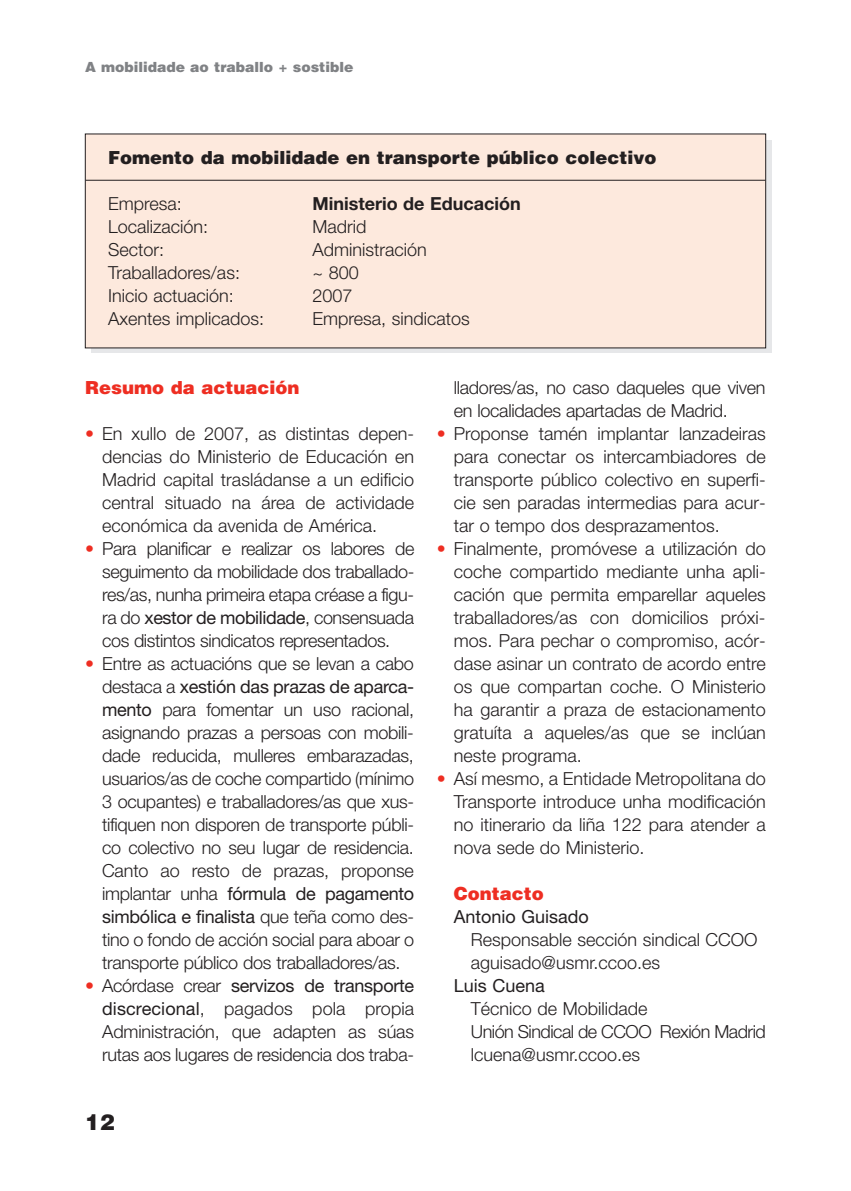
<style>
.page{position:relative;width:851px;height:1191px;background:#fff}
.page>*{position:absolute;margin:0;border:0;box-sizing:border-box;transform-origin:0 0}
.t1{font:900 22px "Helvetica";color:#231f20}
.t2{font:300 18px/23px "Helvetica Neue";color:#231f20;text-align:justify}
.t3{font:900 18px "Helvetica";color:#231f20}
.t4{font:900 18px "Helvetica";color:#ee2e22}
.t5{font:18px "Helvetica Neue";color:#231f20}
.t6{font:700 18px "Helvetica Neue";color:#231f20}
.t7{font:900 14px "Helvetica";color:#808285}
.s1{color:#ee2e22}
.s2{font-weight:400}
</style>
<div class="page">
<svg style="left:91px;top:140px;width:680px;height:213px;background:#d1d1d3"></svg>
<div style="left:85px;top:134px;width:680px;height:214px;background:#fde9dd"></div>
<hr style="left:85px;top:180px;width:680px;height:1px;background:#231f20">
<p class="t7" style="left:85px;top:59px;width:270px">A mobilidade ao traballo + sostible</p>
<p class="t3" style="left:108px;top:147px;width:549px">Fomento da mobilidade en transporte público colectivo</p>
<p class="t2" style="left:108px;top:192px;width:75px">Empresa:</p>
<p class="t6" style="left:312px;top:192px;width:210px">Ministerio de Educación</p>
<p class="t2" style="left:108px;top:215px;width:102px">Localización:</p>
<p class="t2" style="left:312px;top:215px;width:56px">Madrid</p>
<p class="t2" style="left:108px;top:238px;width:58px">Sector:</p>
<p class="t2" style="left:312px;top:238px;width:116px">Administración</p>
<p class="t2" style="left:108px;top:261px;width:133px">Traballadores/as:</p>
<p class="t2" style="left:312px;top:261px;width:48px">~ 800</p>
<p class="t2" style="left:108px;top:284px;width:127px">Inicio actuación:</p>
<p class="t2" style="left:312px;top:284px;width:42px">2007</p>
<p class="t2" style="left:108px;top:307px;width:157px">Axentes implicados:</p>
<p class="t2" style="left:312px;top:307px;width:159px">Empresa, sindicatos</p>
<p class="t4" style="left:85px;top:377px;width:216px">Resumo da actuación</p>
<p class="t2" style="left:102px;top:422px;width:313px;text-indent:-17px"><span class="s1">•</span> En xullo de 2007, as distintas depen&shy;dencias do Ministerio de Educación en Madrid capital trasládanse a un edificio central situado na área de actividade económica da avenida de América.</p>
<p class="t2" style="left:102px;top:537px;width:314px;text-indent:-17px"><span class="s1">•</span> Para planificar e realizar os labores de seguimento da mobilidade dos traballado&shy;res/as, nunha primeira etapa créase a figu&shy;ra do <span class="s2">xestor de mobilidade</span>, consensuada cos distintos sindicatos representados.</p>
<p class="t2" style="left:102px;top:652px;width:313px;text-indent:-17px"><span class="s1">•</span> Entre as actuacións que se levan a cabo destaca a <span class="s2">xestión das prazas de aparca&shy;mento</span> para fomentar un uso racional, asignando prazas a persoas con mobili&shy;dade reducida, mulleres embarazadas, usuarios/as de coche compartido (mínimo 3 ocupantes) e traballadores/as que xus&shy;tifiquen non disporen de transporte públi&shy;co colectivo no seu lugar de residencia.<br>Canto ao resto de prazas, proponse implantar unha <span class="s2">fórmula de pagamento simbólica e finalista</span> que teña como des&shy;tino o fondo de acción social para aboar o transporte público dos traballadores/as.</p>
<p class="t2" style="left:102px;top:974px;width:313px;text-indent:-17px"><span class="s1">•</span> Acórdase crear <span class="s2">servizos de transporte discrecional</span>, pagados pola propia Administración, que adapten as súas rutas aos lugares de residencia dos traba-</p>
<p class="t1" style="left:85px;top:1110px;width:31px">12</p>
<p class="t2" style="left:454px;top:376px;width:313px">lladores/as, no caso daqueles que viven en localidades apartadas de Madrid.</p>
<p class="t2" style="left:454px;top:422px;width:313px;text-indent:-17px"><span class="s1">•</span> Proponse tamén implantar lanzadeiras para conectar os intercambiadores de transporte público colectivo en superfi&shy;cie sen paradas intermedias para acur&shy;tar o tempo dos desprazamentos.</p>
<p class="t2" style="left:454px;top:537px;width:313px;text-indent:-17px"><span class="s1">•</span> Finalmente, promóvese a utilización do coche compartido mediante unha apli&shy;cación que permita emparellar aqueles traballadores/as con domicilios próxi&shy;mos. Para pechar o compromiso, acór&shy;dase asinar un contrato de acordo entre os que compartan coche. O Ministerio ha garantir a praza de estacionamento gratuíta a aqueles/as que se inclúan neste programa.</p>
<p class="t2" style="left:454px;top:767px;width:313px;text-indent:-17px"><span class="s1">•</span> Así mesmo, a Entidade Metropolitana do Transporte introduce unha modificación no itinerario da liña 122 para atender a nova sede do Ministerio.</p>
<p class="t4" style="left:454px;top:883px;width:92px">Contacto</p>
<p class="t5" style="left:454px;top:906px;width:136px">Antonio Guisado</p>
<p class="t2" style="left:471px;top:928px;width:288px">Responsable sección sindical CCOO aguisado@usmr.ccoo.es</p>
<p class="t5" style="left:454px;top:975px;width:92px">Luis Cuena</p>
<p class="t2" style="left:471px;top:997px;width:296px;text-align:left">Técnico de Mobilidade<br>Unión Sindical de CCOO Rexión Madrid lcuena@usmr.ccoo.es</p>
</div>
